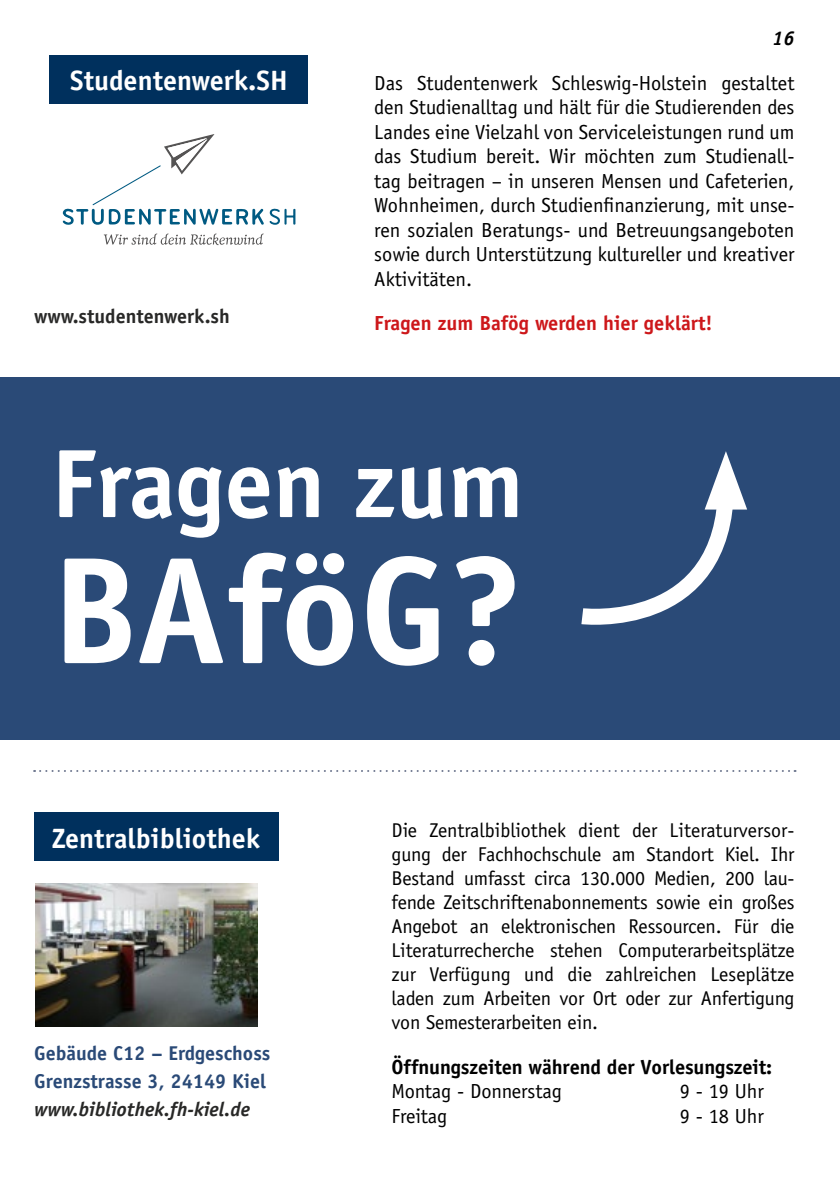
<style>
.page{position:relative;width:840px;height:1191px;background:#fff}
.page>*{position:absolute;margin:0;border:0;box-sizing:border-box;transform-origin:0 0}
.t1{font:700 152.6px "Officina Sans Std";letter-spacing:-.01em;color:#fff}
.t2{font:700 97.4px "Officina Sans Std";color:#fff}
.t3{font:700 28px "Officina Sans Std";color:#fff}
.t4{font:20.4px/24.4px "Officina Sans Std";color:#000;text-align:justify}
.t5{font:700 20.4px/24.4px "Officina Sans Std";letter-spacing:-.005em;color:#000}
.t6{font:700 20.4px "Officina Sans Std";color:#cd171a}
.t7{font:20px/24px "Officina Sans Std";letter-spacing:-.01em;color:#000;text-align:justify}
.t8{font:700 20px/28px "Officina Sans Std";color:#2a4a77}
.t9{font:700 20px "Officina Sans Std";color:#282827}
.t10{font:italic 700 20px "Officina Sans Std";color:#000}
.s1{font-style:italic;color:#282827}
.s2{font-weight:400}
</style>
<div class="page">
<div style="left:50px;top:55px;width:258px;height:49px;background:#00305d"></div>
<svg style="left:63px;top:134px;width:232px;height:111px"></svg>
<div style="left:0;top:377px;width:839px;height:363px;background:#2a4a77"></div>
<svg style="left:581px;top:451px;width:165px;height:174px"></svg>
<div style="left:34px;top:812px;width:244px;height:49px;background:#00305d"></div>
<svg style="left:34px;top:770px;width:761px;height:2px"></svg>
<img style="left:36px;top:883px;width:221px;height:143px">
<p class="t3" style="left:70px;top:63px;width:219px">Studentenwerk.SH</p>
<p class="t9" style="left:34px;top:304px;width:197px">www.studentenwerk.sh</p>
<p class="t10" style="left:771px;top:26px;width:24px">16</p>
<p class="t4" style="left:374px;top:71px;width:421px">Das Studentenwerk Schleswig-Holstein gestaltet den Studienalltag und hält für die Studierenden des Landes eine Vielzahl von Serviceleistungen rund um das Studium bereit. Wir möchten zum Studienall&shy;tag beitragen – in unseren Mensen und Cafeterien, Wohnheimen, durch Studienfinanzierung, mit unse&shy;ren sozialen Beratungs- und Betreuungsangeboten sowie durch Unterstützung kultureller und kreativer Aktivitäten.</p>
<p class="t6" style="left:374px;top:310px;width:340px">Fragen zum Bafög werden hier geklärt!</p>
<p class="t2" style="left:51px;top:423px;width:473px">Fragen zum</p>
<p class="t1" style="left:51px;top:516px;width:474px">BAföG?</p>
<p class="t3" style="left:52px;top:820px;width:210px">Zentralbibliothek</p>
<p class="t8" style="left:34px;top:1039px;width:237px">Gebäude C12 – Erdgeschoss<br>Grenzstrasse 3, 24149 Kiel <span class="s1">www.bibliothek.fh-kiel.de</span></p>
<p class="t7" style="left:391px;top:818px;width:404px">Die Zentralbibliothek dient der Literaturversor&shy;gung der Fachhochschule am Standort Kiel. Ihr Bestand umfasst circa 130.000 Medien, 200 lau&shy;fende Zeitschriftenabonnements sowie ein großes Angebot an elektronischen Ressourcen. Für die Literaturrecherche stehen Computerarbeitsplätze zur Verfügung und die zahlreichen Leseplätze laden zum Arbeiten vor Ort oder zur Anfertigung von Semesterarbeiten ein.</p>
<p class="t5" style="left:391px;top:1054px;width:382px">Öffnungszeiten während der Vorlesungszeit:<br><span class="s2">Montag - Donnerstag</span></p>
<p class="t4" style="left:679px;top:1079px;width:85px">9 - 19 Uhr</p>
<p class="t4" style="left:391px;top:1103px;width:57px">Freitag</p>
<p class="t4" style="left:679px;top:1103px;width:85px">9 - 18 Uhr</p>
</div>
